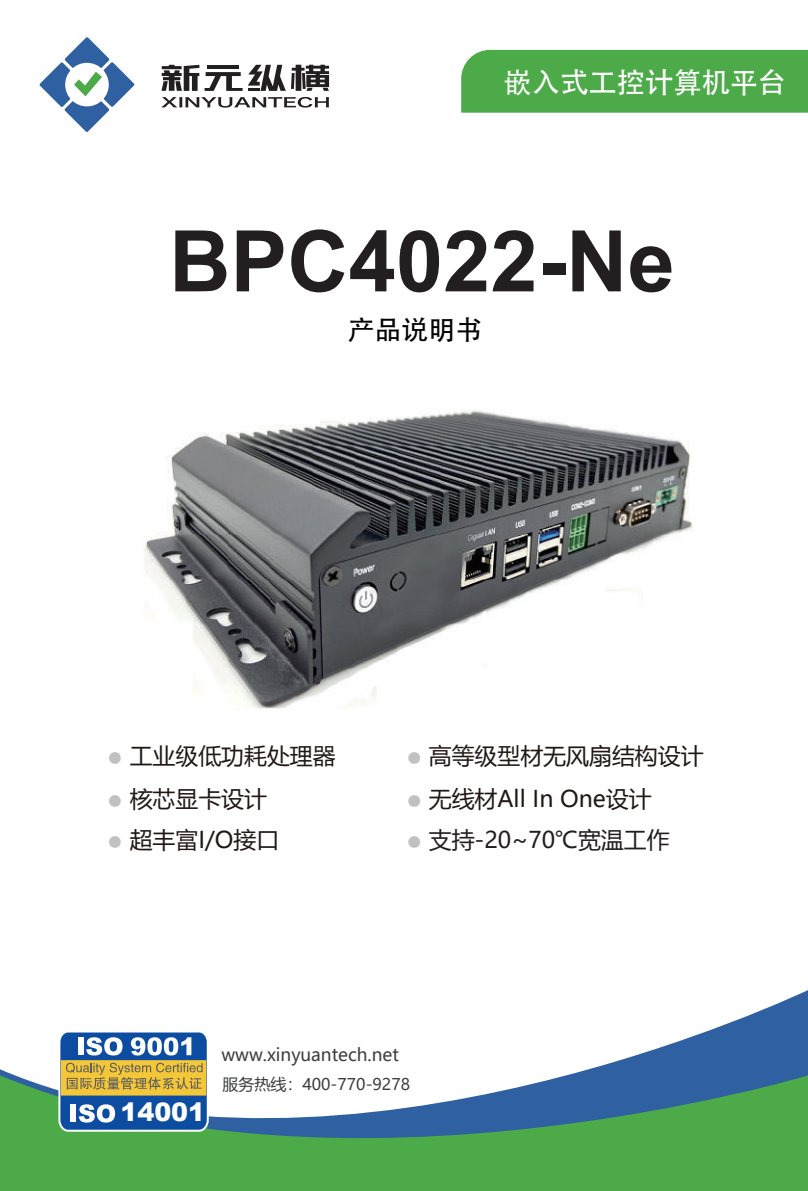
<style>
.page{position:relative;width:808px;height:1191px;background:#fff}
.page>*{position:absolute;margin:0;border:0;box-sizing:border-box;transform-origin:0 0}
.t1{font:700 85px "Arial";color:#231f20}
.t2{font:28.4px "FZLTCHJW GB1 0 G Bpc EUC H";color:#fff}
.t3{font:27px "FZY3 JW GB1 0 G Bpc EUC H";color:#030303}
.t4{font:900 25.4px "Arial";color:#fff}
.t5{font:22.8px "Microsoft Ya Hei";color:#211814}
.t6{font:22.8px "Microsoft Ya Hei";color:#231f20}
.t7{font:17.4px "Microsoft Ya Hei";color:#3d3e3e}
.t8{font:16px "Microsoft Ya Hei";color:#3d3e3e}
.t9{font:300 15.8px "Adobe Song Std";color:#bfc1c3}
.s1{font-family:"Adobe Song Std";font-weight:300;font-size:15.8px;color:#bfc1c3}
</style>
<div class="page">
<div style="left:461px;top:50px;width:347px;height:63px;background:#4daa48"></div>
<svg style="left:0;top:990px;width:808px;height:85px"></svg>
<svg style="left:0;top:1075px;width:808px;height:116px;background:#5ea672"></svg>
<svg style="left:57px;top:1029px;width:153px;height:103px"></svg>
<svg style="left:161px;top:97px;width:168px;height:11px"></svg>
<svg style="left:161px;top:65px;width:38px;height:26px"></svg>
<svg style="left:205px;top:65px;width:124px;height:26px"></svg>
<svg style="left:65px;top:37px;width:44px;height:45px"></svg>
<svg style="left:65px;top:87px;width:44px;height:45px"></svg>
<svg style="left:39px;top:62px;width:95px;height:45px"></svg>
<img style="left:143px;top:409px;width:550px;height:300px">
<p class="t2" style="left:503px;top:66px;width:285px">嵌入式工控计算机平台</p>
<h1 class="t1" style="left:169px;top:202px;width:507px">BPC4022-Ne</h1>
<p class="t3" style="left:347px;top:314px;width:137px">产品说明书</p>
<p class="t5" style="left:107px;top:740px;width:230px"><span class="s1">●</span> 工业级低功耗处理器</p>
<p class="t5" style="left:107px;top:783px;width:161px"><span class="s1">●</span> 核芯显卡设计</p>
<p class="t9" style="left:107px;top:833px;width:17px">●</p>
<p class="t5" style="left:130px;top:824px;width:151px">超丰富I/O接口</p>
<p class="t5" style="left:406px;top:740px;width:299px"><span class="s1">●</span> 高等级型材无风扇结构设计</p>
<p class="t5" style="left:406px;top:783px;width:247px"><span class="s1">●</span> 无线材All In One设计</p>
<p class="t6" style="left:406px;top:824px;width:265px"><span class="s1">●</span> 支持-20~70℃宽温工作</p>
<p class="t7" style="left:221px;top:1042px;width:179px">www.xinyuantech.net</p>
<p class="t4" style="left:120px;top:1094px;width:86px">14001</p>
<p class="t8" style="left:222px;top:1073px;width:189px">服务热线：400-770-9278</p>
</div>
